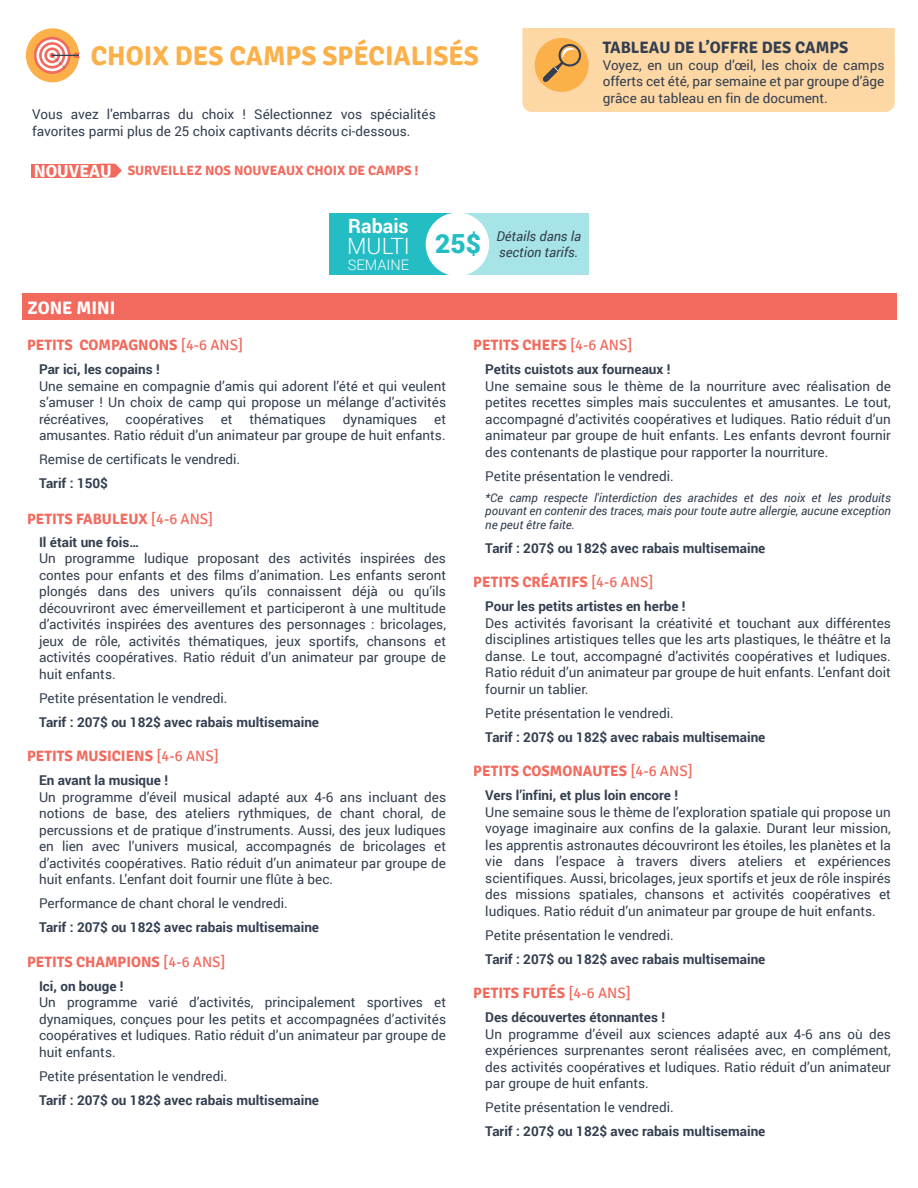
<style>
.page{position:relative;width:918px;height:1188px;background:#fff}
.page>*{position:absolute;margin:0;border:0;box-sizing:border-box;transform-origin:0 0}
.t1{font:700 27px "Signika";color:#fbb049}
.t2{font:300 22.5px "Roboto";color:#fff}
.t3{font:700 19.65px "Roboto";color:#fff}
.t4{font:700 18px "Signika";color:#fff}
.t5{font:700 17.25px "Signika";color:#fff}
.t6{font:700 16.5px "Signika";color:#333f50}
.t7{font:700 15px "Signika";color:#f26a5d}
.t8{font:300 14.55px "Roboto";color:#fff}
.t9{font:13.5px/16.5px "Roboto";color:#333f50;text-align:justify}
.t10{font:700 13.5px "Roboto";color:#333f50}
.t11{font:700 13.5px "Signika";color:#f26a5d}
.t12{font:italic 13.5px/16.5px "Roboto";color:#333f50;text-align:right}
.t13{font:italic 12px/13.5px "Roboto";color:#333f50;text-align:justify}
.s1{font-weight:400}
</style>
<div class="page">
<div style="left:22px;top:293px;width:875px;height:27px;background:#f26a5d"></div>
<div style="left:26px;top:28px;width:53px;height:54px;background:#fbb049;border-radius:50%"></div>
<svg style="left:34px;top:37px;width:36px;height:37px"></svg>
<svg style="left:37px;top:39px;width:43px;height:35px"></svg>
<svg style="left:522px;top:28px;width:373px;height:84px;background:#fbd39d"></svg>
<div style="left:32px;top:164px;width:69px;height:13px;background:#f26a5d"></div>
<svg style="left:101px;top:164px;width:21px;height:13px"></svg>
<div style="left:459px;top:213px;width:130px;height:62px;background:#a7e4e7"></div>
<div style="left:329px;top:213px;width:130px;height:62px;background:#23bdc3"></div>
<div style="left:426px;top:213px;width:63px;height:63px;background:#fff;border-radius:50%"></div>
<h1 class="t1" style="left:91px;top:40px;width:390px">CHOIX DES CAMPS SPÉCIALISÉS</h1>
<p class="t6" style="left:603px;top:38px;width:247px">TABLEAU DE L’OFFRE DES CAMPS</p>
<p class="t9" style="left:603px;top:56px;width:283px">Voyez, en un coup d’œil, les choix de camps offerts cet été, par semaine et par groupe d’âge grâce au tableau en fin de document.</p>
<p class="t9" style="left:32px;top:106px;width:405px">Vous avez l'embarras du choix ! Sélectionnez vos spécialités favorites parmi plus de 25 choix captivants décrits ci-dessous.</p>
<p class="t5" style="left:34px;top:160px;width:80px">NOUVEAU</p>
<p class="t11" style="left:128px;top:162px;width:293px">SURVEILLEZ NOS NOUVEAUX CHOIX DE CAMPS !</p>
<h3 class="t4" style="left:28px;top:297px;width:89px">ZONE MINI</h3>
<h3 class="t3" style="left:348px;top:212px;width:62px">Rabais</h3>
<h2 class="t2" style="left:347px;top:230px;width:64px">MULTI</h2>
<p class="t8" style="left:348px;top:255px;width:63px">SEMAINE</p>
<p class="t12" style="left:435px;top:227px;width:147px">Détails dans la<br><sup>25$</sup> section tarifs.</p>
<p class="t7" style="left:27px;top:336px;width:218px">PETITS COMPAGNONS <span class="s1">[4-6 ANS]</span></p>
<p class="t10" style="left:39px;top:360px;width:122px">Par ici, les copains !</p>
<p class="t9" style="left:39px;top:377px;width:409px">Une semaine en compagnie d’amis qui adorent l’été et qui veulent s’amuser ! Un choix de camp qui propose un mélange d’activités récréatives,</p>
<p class="t9" style="left:125px;top:410px;width:80px">coopératives</p>
<p class="t9" style="left:221px;top:410px;width:13px">et</p>
<p class="t9" style="left:250px;top:410px;width:78px">thématiques</p>
<p class="t9" style="left:343px;top:410px;width:76px">dynamiques</p>
<p class="t9" style="left:39px;top:410px;width:409px;text-align:right">et<br>amusantes. Ratio réduit d’un animateur par groupe de huit enfants.</p>
<p class="t9" style="left:39px;top:451px;width:203px">Remise de certificats le vendredi.</p>
<p class="t10" style="left:39px;top:474px;width:71px">Tarif : 150$</p>
<p class="t7" style="left:27px;top:510px;width:188px">PETITS FABULEUX <span class="s1">[4-6 ANS]</span></p>
<p class="t10" style="left:39px;top:532px;width:102px">Il était une fois…</p>
<p class="t9" style="left:39px;top:550px;width:409px">Un programme ludique proposant des activités inspirées des contes pour enfants et des films d’animation. Les enfants seront plongés dans des univers qu’ils connaissent déjà ou qu’ils découvriront avec émerveillement et participeront à une multitude d’activités inspirées des aventures des personnages : bricolages, jeux de rôle, activités thématiques, jeux sportifs, chansons et activités coopératives. Ratio réduit d’un animateur par groupe de huit enfants.</p>
<p class="t9" style="left:39px;top:689px;width:190px">Petite présentation le vendredi.</p>
<p class="t10" style="left:39px;top:712px;width:282px">Tarif : 207$ ou 182$ avec rabais multisemaine</p>
<p class="t7" style="left:27px;top:747px;width:193px">PETITS MUSICIENS <span class="s1">[4-6 ANS]</span></p>
<p class="t10" style="left:39px;top:771px;width:131px">En avant la musique !</p>
<p class="t9" style="left:39px;top:788px;width:409px">Un programme d’éveil musical adapté aux 4-6 ans incluant des notions de base, des ateliers rythmiques, de chant choral, de percussions et de pratique d’instruments. Aussi, des jeux ludiques en lien avec l’univers musical, accompagnés de bricolages et d’activités coopératives. Ratio réduit d’un animateur par groupe de huit enfants. L’enfant doit fournir une flûte à bec.</p>
<p class="t9" style="left:39px;top:895px;width:250px">Performance de chant choral le vendredi.</p>
<p class="t10" style="left:39px;top:918px;width:282px">Tarif : 207$ ou 182$ avec rabais multisemaine</p>
<p class="t7" style="left:27px;top:953px;width:200px">PETITS CHAMPIONS <span class="s1">[4-6 ANS]</span></p>
<p class="t10" style="left:39px;top:976px;width:86px">Ici, on bouge !</p>
<p class="t9" style="left:39px;top:994px;width:409px">Un programme varié d’activités, principalement sportives et dynamiques, conçues pour les petits et accompagnées d’activités coopératives et ludiques. Ratio réduit d’un animateur par groupe de huit enfants.</p>
<p class="t9" style="left:39px;top:1067px;width:190px">Petite présentation le vendredi.</p>
<p class="t10" style="left:39px;top:1090px;width:282px">Tarif : 207$ ou 182$ avec rabais multisemaine</p>
<p class="t7" style="left:473px;top:336px;width:161px">PETITS CHEFS <span class="s1">[4-6 ANS]</span></p>
<p class="t10" style="left:485px;top:360px;width:187px">Petits cuistots aux fourneaux !</p>
<p class="t9" style="left:485px;top:377px;width:407px">Une semaine sous le thème de la nourriture avec réalisation de petites recettes simples mais succulentes et amusantes. Le tout, accompagné d’activités coopératives et ludiques. Ratio réduit d’un animateur par groupe de huit enfants. Les enfants devront fournir des contenants de plastique pour rapporter la nourriture.</p>
<p class="t9" style="left:485px;top:467px;width:190px">Petite présentation le vendredi.</p>
<p class="t13" style="left:485px;top:490px;width:407px">*Ce camp respecte l'interdiction des arachides et des noix et les produits pouvant en contenir des traces, mais pour toute autre allergie, aucune exception ne peut être faite.</p>
<p class="t10" style="left:485px;top:538px;width:282px">Tarif : 207$ ou 182$ avec rabais multisemaine</p>
<p class="t7" style="left:473px;top:573px;width:182px">PETITS CRÉATIFS <span class="s1">[4-6 ANS]</span></p>
<p class="t10" style="left:485px;top:597px;width:202px">Pour les petits artistes en herbe !</p>
<p class="t9" style="left:485px;top:614px;width:407px">Des activités favorisant la créativité et touchant aux différentes disciplines artistiques telles que les arts plastiques, le théâtre et la danse. Le tout, accompagné d’activités coopératives et ludiques.<br>Ratio réduit d’un animateur par groupe de huit enfants. L'enfant doit fournir un tablier.</p>
<p class="t9" style="left:485px;top:704px;width:190px">Petite présentation le vendredi.</p>
<p class="t10" style="left:485px;top:727px;width:282px">Tarif : 207$ ou 182$ avec rabais multisemaine</p>
<p class="t7" style="left:473px;top:762px;width:221px">PETITS COSMONAUTES <span class="s1">[4-6 ANS]</span></p>
<p class="t10" style="left:485px;top:786px;width:194px">Vers l’infini, et plus loin encore !</p>
<p class="t9" style="left:485px;top:803px;width:407px">Une semaine sous le thème de l’exploration spatiale qui propose un voyage imaginaire aux confins de la galaxie. Durant leur mission, les apprentis astronautes découvriront les étoiles, les planètes et la vie dans l’espace à travers divers ateliers et expériences scientifiques. Aussi, bricolages, jeux sportifs et jeux de rôle inspirés des missions spatiales, chansons et activités coopératives et ludiques. Ratio réduit d’un animateur par groupe de huit enfants.</p>
<p class="t9" style="left:485px;top:926px;width:190px">Petite présentation le vendredi.</p>
<p class="t10" style="left:485px;top:949px;width:282px">Tarif : 207$ ou 182$ avec rabais multisemaine</p>
<p class="t7" style="left:473px;top:984px;width:159px">PETITS FUTÉS <span class="s1">[4-6 ANS]</span></p>
<p class="t10" style="left:485px;top:1008px;width:181px">Des découvertes étonnantes !</p>
<p class="t9" style="left:485px;top:1025px;width:407px">Un programme d’éveil aux sciences adapté aux 4-6 ans où des expériences surprenantes seront réalisées avec, en complément, des activités coopératives et ludiques. Ratio réduit d’un animateur par groupe de huit enfants.</p>
<p class="t9" style="left:485px;top:1099px;width:190px">Petite présentation le vendredi.</p>
<p class="t10" style="left:485px;top:1122px;width:282px">Tarif : 207$ ou 182$ avec rabais multisemaine</p>
</div>
